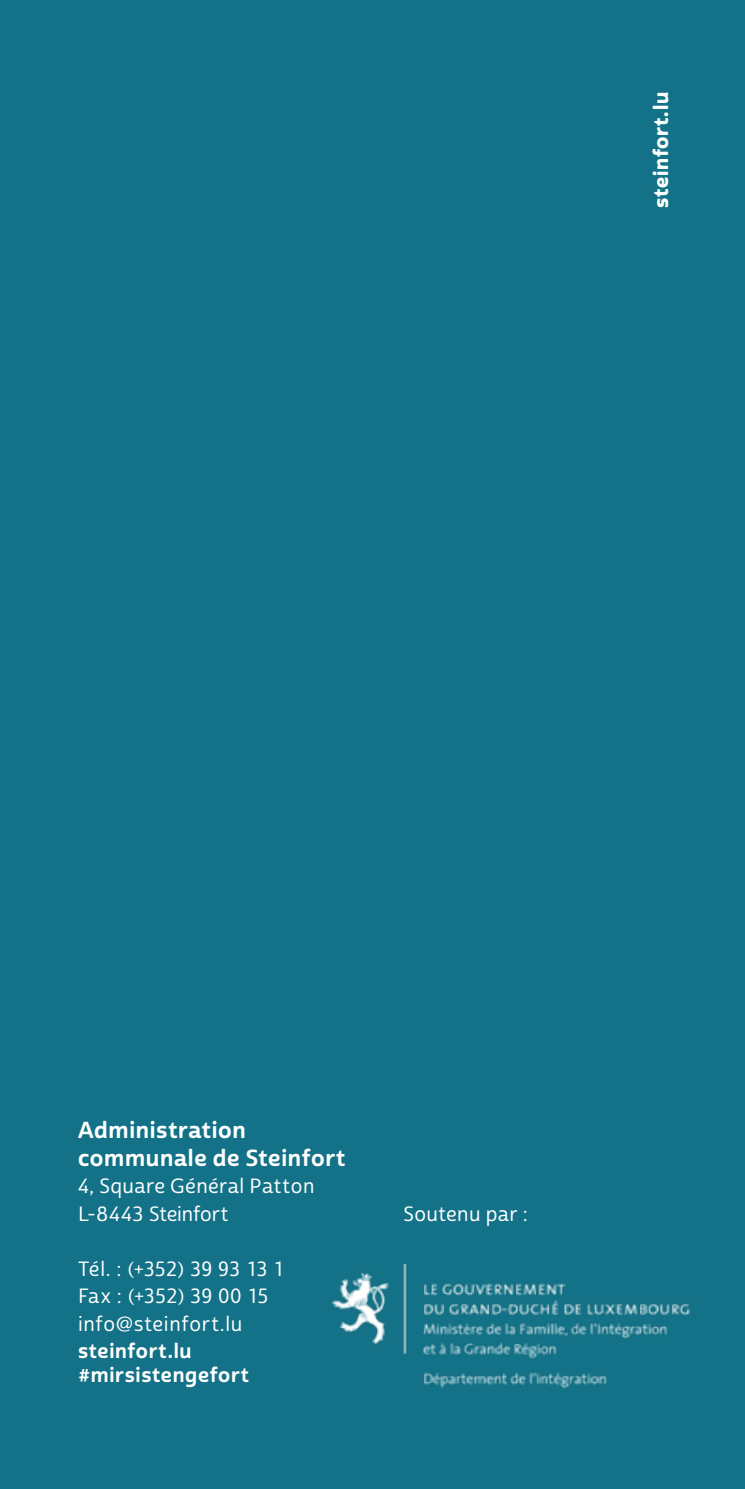
<style>
.page{position:relative;width:745px;height:1489px;background:#fff}
.page>*{position:absolute;margin:0;border:0;box-sizing:border-box;transform-origin:0 0}
.t1{font:22.5px/27.5px "Cabrito Sans Nor Bol";letter-spacing:.03em;color:#fff}
.t2{font:20px/27.5px "Cabrito Sans Nor Med";letter-spacing:.025em;color:#fff}
.t3{font:20px/24px "Cabrito Sans Nor Bol";letter-spacing:.035em;color:#fff}
.t4{font:20px "Cabrito Sans Nor Ex B";letter-spacing:.035em;color:#fff}
</style>
<div class="page">
<div style="left:0;top:0;width:744px;height:1488px;background:#137287"></div>
<img style="left:331px;top:1264px;width:359px;height:125px">
<p class="t4" style="left:647px;top:208px;width:117px;rotate:-90deg">steinfort.lu</p>
<p class="t1" style="left:78px;top:1116px;width:269px">Administration communale de Steinfort</p>
<p class="t2" style="left:78px;top:1172px;width:238px">4, Square Général Patton<br>L-8443 Steinfort</p>
<p class="t2" style="left:78px;top:1255px;width:207px">Tél. : (+352) 39 93 13 1<br>Fax : (+352) 39 00 15 info@steinfort.lu</p>
<p class="t3" style="left:78px;top:1339px;width:172px">steinfort.lu #mirsistengefort</p>
<p class="t2" style="left:403px;top:1200px;width:126px">Soutenu par :</p>
</div>
